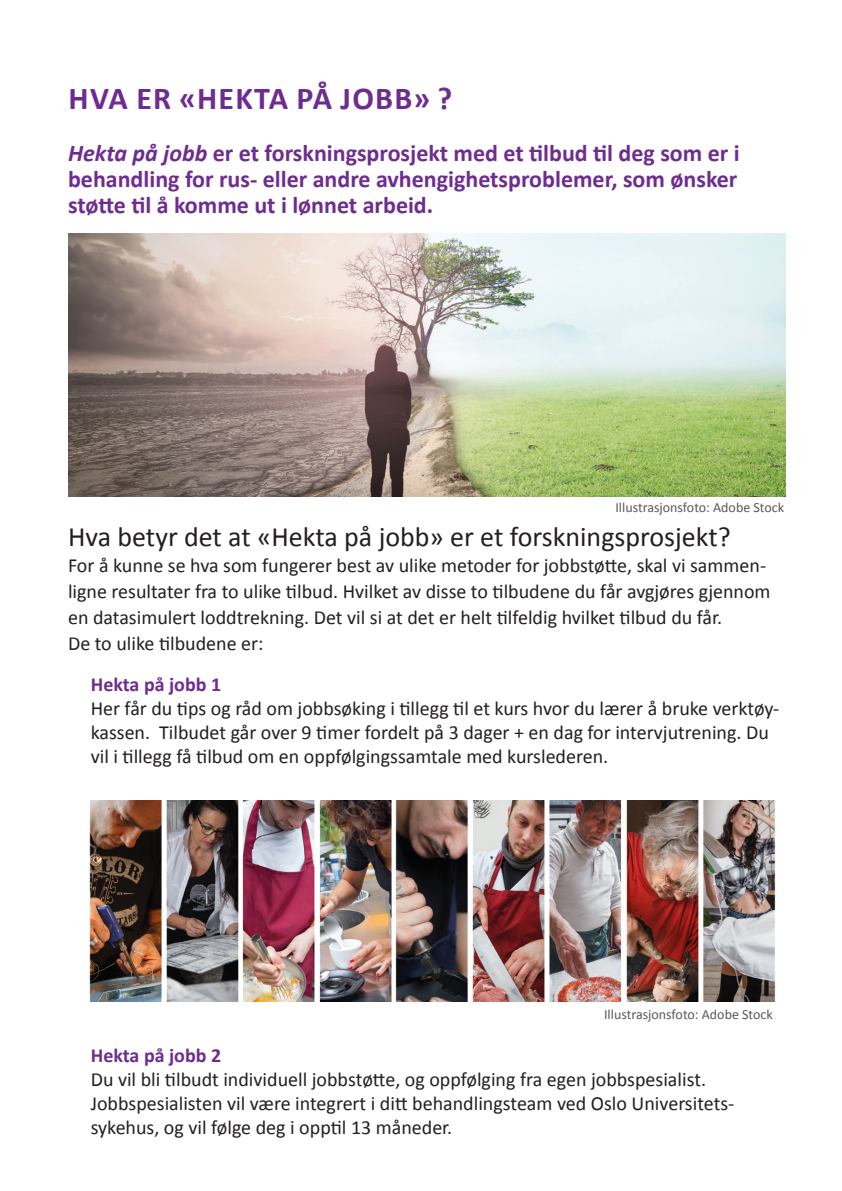
<style>
.page{position:relative;width:842px;height:1191px;background:#fff}
.page>*{position:absolute;margin:0;border:0;box-sizing:border-box;transform-origin:0 0}
.Tittel_innmat{font:700 32px "Calibri";letter-spacing:.04em;color:#6e2c91}
.Tittel_innmat-2{font:28px "Calibri";color:#231f20}
.Lilla_tekst_bold{font:700 24px/26px "Calibri";color:#6e2c91;text-align:justify}
.Brødtekst{font:20px/24px "Calibri";color:#231f20}
.Mellomtittel{font:700 20px "Calibri";color:#6e2c91}
.Bildetekst{font:14px "Calibri";color:#57585a}
.s1{font-style:italic}
</style>
<div class="page">
<img style="left:89px;top:800px;width:687px;height:201px">
<img style="left:68px;top:233px;width:717px;height:263px">
<p class="Tittel_innmat" style="left:69px;top:79px;width:385px">HVA ER «HEKTA PÅ JOBB» ?</p>
<p class="Lilla_tekst_bold" style="left:68px;top:139px;width:673px"><span class="s1">Hekta på jobb</span> er et forskningsprosjekt med et tilbud til deg som er i behandling for rus- eller andre avhengighetsproblemer, som ønsker støtte til å komme ut i lønnet arbeid.</p>
<p class="Bildetekst" style="left:615px;top:498px;width:170px">Illustrasjonsfoto: Adobe Stock</p>
<p class="Tittel_innmat-2" style="left:68px;top:519px;width:664px">Hva betyr det at «Hekta på jobb» er et forskningsprosjekt?</p>
<p class="Brødtekst" style="left:68px;top:551px;width:704px;line-height:26px">For å kunne se hva som fungerer best av ulike metoder for jobbstøtte, skal vi sammen&shy;ligne resultater fra to ulike tilbud. Hvilket av disse to tilbudene du får avgjøres gjennom en datasimulert loddtrekning. Det vil si at det er helt tilfeldig hvilket tilbud du får.</p>
<p class="Brødtekst" style="left:68px;top:630px;width:197px">De to ulike tilbudene er:</p>
<p class="Mellomtittel" style="left:91px;top:671px;width:132px">Hekta på jobb 1</p>
<p class="Brødtekst" style="left:91px;top:695px;width:690px">Her får du tips og råd om jobbsøking i tillegg til et kurs hvor du lærer å bruke verktøy&shy;kassen. Tilbudet går over 9 timer fordelt på 3 dager + en dag for intervjutrening. Du vil i tillegg få tilbud om en oppfølgingssamtale med kurslederen.</p>
<p class="Bildetekst" style="left:604px;top:1005px;width:170px">Illustrasjonsfoto: Adobe Stock</p>
<p class="Mellomtittel" style="left:91px;top:1043px;width:132px">Hekta på jobb 2</p>
<p class="Brødtekst" style="left:91px;top:1066px;width:645px">Du vil bli tilbudt individuell jobbstøtte, og oppfølging fra egen jobbspesialist.<br>Jobbspesialisten vil være integrert i ditt behandlingsteam ved Oslo Universitets&shy;sykehus, og vil følge deg i opptil 13 måneder.</p>
</div>
